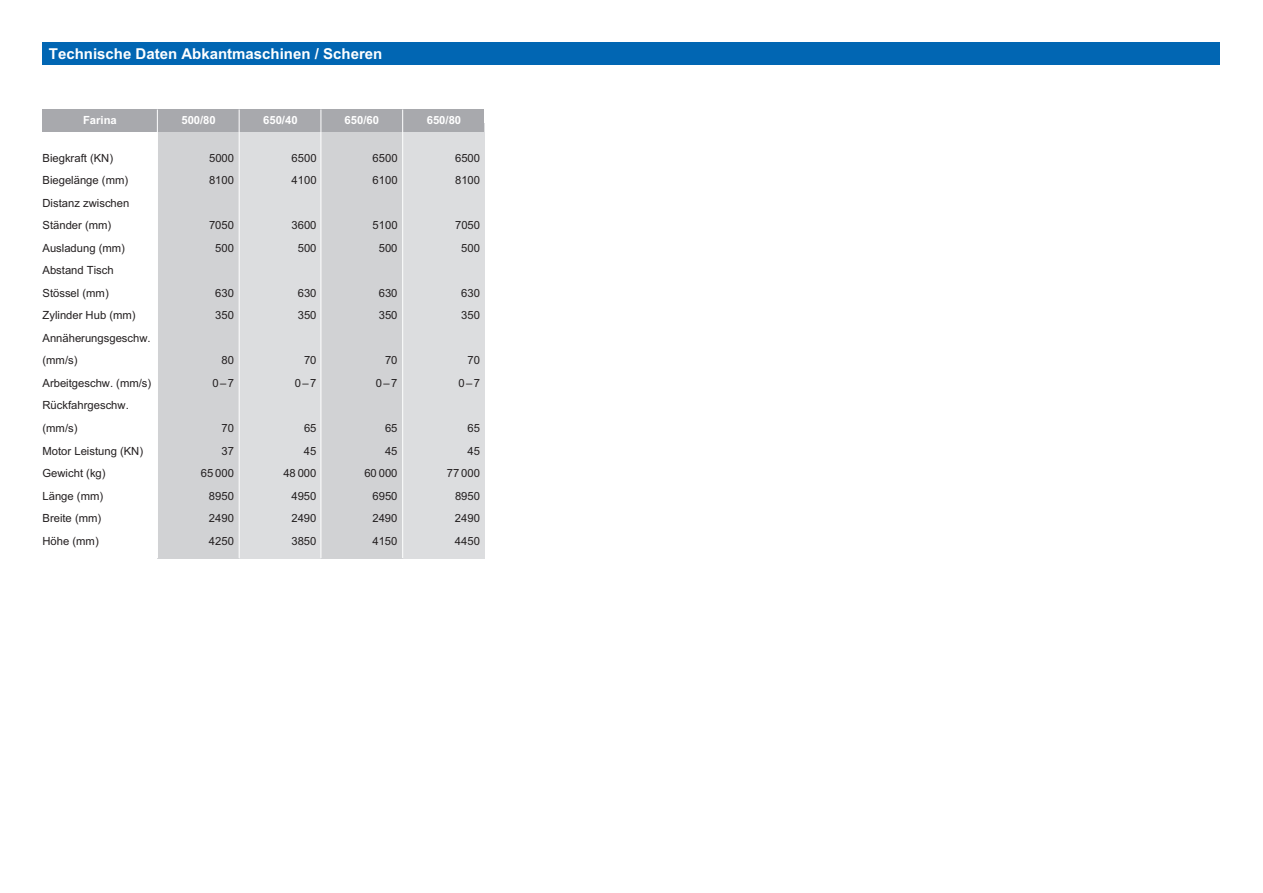
<style>
.page{position:relative;width:1263px;height:893px;background:#fff}
.page>*{position:absolute;margin:0;border:0;box-sizing:border-box;transform-origin:0 0}
.t1{font:700 15px "Arial";color:#fff}
.t2{font:11.25px/22.5px "Arial";color:#231f20}
.t3{font:700 11.25px "Arial";color:#fff}
</style>
<div class="page">
<div style="left:157px;top:123px;width:82px;height:435px;background:#d1d2d4"></div>
<div style="left:321px;top:123px;width:82px;height:435px;background:#d1d2d4"></div>
<div style="left:239px;top:123px;width:82px;height:435px;background:#dcdddf"></div>
<div style="left:403px;top:123px;width:81px;height:435px;background:#dcdddf"></div>
<div style="left:43px;top:43px;width:1177px;height:22px;background:#0166b3"></div>
<div style="left:43px;top:109px;width:441px;height:23px;background:#a8a9ad"></div>
<hr style="left:157px;top:109px;width:1px;height:449px;background:#fff">
<hr style="left:239px;top:109px;width:1px;height:449px;background:#fff">
<hr style="left:321px;top:109px;width:1px;height:449px;background:#fff">
<hr style="left:402px;top:109px;width:1px;height:449px;background:#fff">
<h1 class="t1" style="left:49px;top:46px;width:335px">Technische Daten Abkantmaschinen / Scheren</h1>
<p class="t3" style="left:83px;top:114px;width:35px">Farina</p>
<p class="t2" style="left:43px;top:147px;width:110px">Biegkraft (KN)<br>Biegelänge (mm)<br>Distanz zwischen<br>Ständer (mm)<br>Ausladung (mm)<br>Abstand Tisch<br>Stössel (mm)<br>Zylinder Hub (mm)<br>Annäherungsgeschw. (mm/s)<br>Arbeitgeschw. (mm/s)<br>Rückfahrgeschw. (mm/s)<br>Motor Leistung (KN)<br>Gewicht (kg)<br>Länge (mm)<br>Breite (mm)<br>Höhe (mm)</p>
<p class="t3" style="left:181px;top:114px;width:36px">500/80</p>
<p class="t3" style="left:263px;top:114px;width:36px">650/40</p>
<p class="t3" style="left:345px;top:114px;width:36px">650/60</p>
<p class="t3" style="left:427px;top:114px;width:36px">650/80</p>
<p class="t2" style="left:209px;top:147px;width:27px">5000</p>
<p class="t2" style="left:292px;top:147px;width:27px">6500</p>
<p class="t2" style="left:373px;top:147px;width:27px">6500</p>
<p class="t2" style="left:455px;top:147px;width:27px">6500</p>
<p class="t2" style="left:209px;top:169px;width:27px">8100</p>
<p class="t2" style="left:292px;top:169px;width:27px">4100</p>
<p class="t2" style="left:373px;top:169px;width:27px">6100</p>
<p class="t2" style="left:455px;top:169px;width:27px">8100</p>
<p class="t2" style="left:209px;top:214px;width:27px">7050</p>
<p class="t2" style="left:292px;top:214px;width:27px">3600</p>
<p class="t2" style="left:373px;top:214px;width:27px">5100</p>
<p class="t2" style="left:455px;top:214px;width:27px">7050</p>
<p class="t2" style="left:215px;top:237px;width:20px">500</p>
<p class="t2" style="left:298px;top:237px;width:20px">500</p>
<p class="t2" style="left:379px;top:237px;width:20px">500</p>
<p class="t2" style="left:461px;top:237px;width:20px">500</p>
<p class="t2" style="left:215px;top:282px;width:20px">630</p>
<p class="t2" style="left:298px;top:282px;width:20px">630</p>
<p class="t2" style="left:379px;top:282px;width:20px">630</p>
<p class="t2" style="left:461px;top:282px;width:20px">630</p>
<p class="t2" style="left:215px;top:304px;width:20px">350</p>
<p class="t2" style="left:298px;top:304px;width:20px">350</p>
<p class="t2" style="left:379px;top:304px;width:20px">350</p>
<p class="t2" style="left:461px;top:304px;width:20px">350</p>
<p class="t2" style="left:221px;top:349px;width:14px">80</p>
<p class="t2" style="left:304px;top:349px;width:14px">70</p>
<p class="t2" style="left:385px;top:349px;width:14px">70</p>
<p class="t2" style="left:467px;top:349px;width:14px">70</p>
<p class="t2" style="left:212px;top:372px;width:23px">0–7</p>
<p class="t2" style="left:295px;top:372px;width:23px">0–7</p>
<p class="t2" style="left:376px;top:372px;width:23px">0–7</p>
<p class="t2" style="left:458px;top:372px;width:23px">0–7</p>
<p class="t2" style="left:221px;top:417px;width:14px">70</p>
<p class="t2" style="left:304px;top:417px;width:14px">65</p>
<p class="t2" style="left:385px;top:417px;width:14px">65</p>
<p class="t2" style="left:467px;top:417px;width:14px">65</p>
<p class="t2" style="left:221px;top:439px;width:14px">37</p>
<p class="t2" style="left:304px;top:439px;width:14px">45</p>
<p class="t2" style="left:385px;top:439px;width:14px">45</p>
<p class="t2" style="left:467px;top:439px;width:14px">45</p>
<p class="t2" style="left:201px;top:462px;width:35px">65 000</p>
<p class="t2" style="left:283px;top:462px;width:35px">48 000</p>
<p class="t2" style="left:364px;top:462px;width:35px">60 000</p>
<p class="t2" style="left:447px;top:462px;width:35px">77 000</p>
<p class="t2" style="left:209px;top:484px;width:27px">8950</p>
<p class="t2" style="left:291px;top:484px;width:27px">4950</p>
<p class="t2" style="left:372px;top:484px;width:27px">6950</p>
<p class="t2" style="left:455px;top:484px;width:27px">8950</p>
<p class="t2" style="left:209px;top:507px;width:27px">2490</p>
<p class="t2" style="left:291px;top:507px;width:27px">2490</p>
<p class="t2" style="left:372px;top:507px;width:27px">2490</p>
<p class="t2" style="left:455px;top:507px;width:27px">2490</p>
<p class="t2" style="left:209px;top:529px;width:27px">4250</p>
<p class="t2" style="left:291px;top:529px;width:27px">3850</p>
<p class="t2" style="left:372px;top:529px;width:27px">4150</p>
<p class="t2" style="left:455px;top:529px;width:27px">4450</p>
</div>
